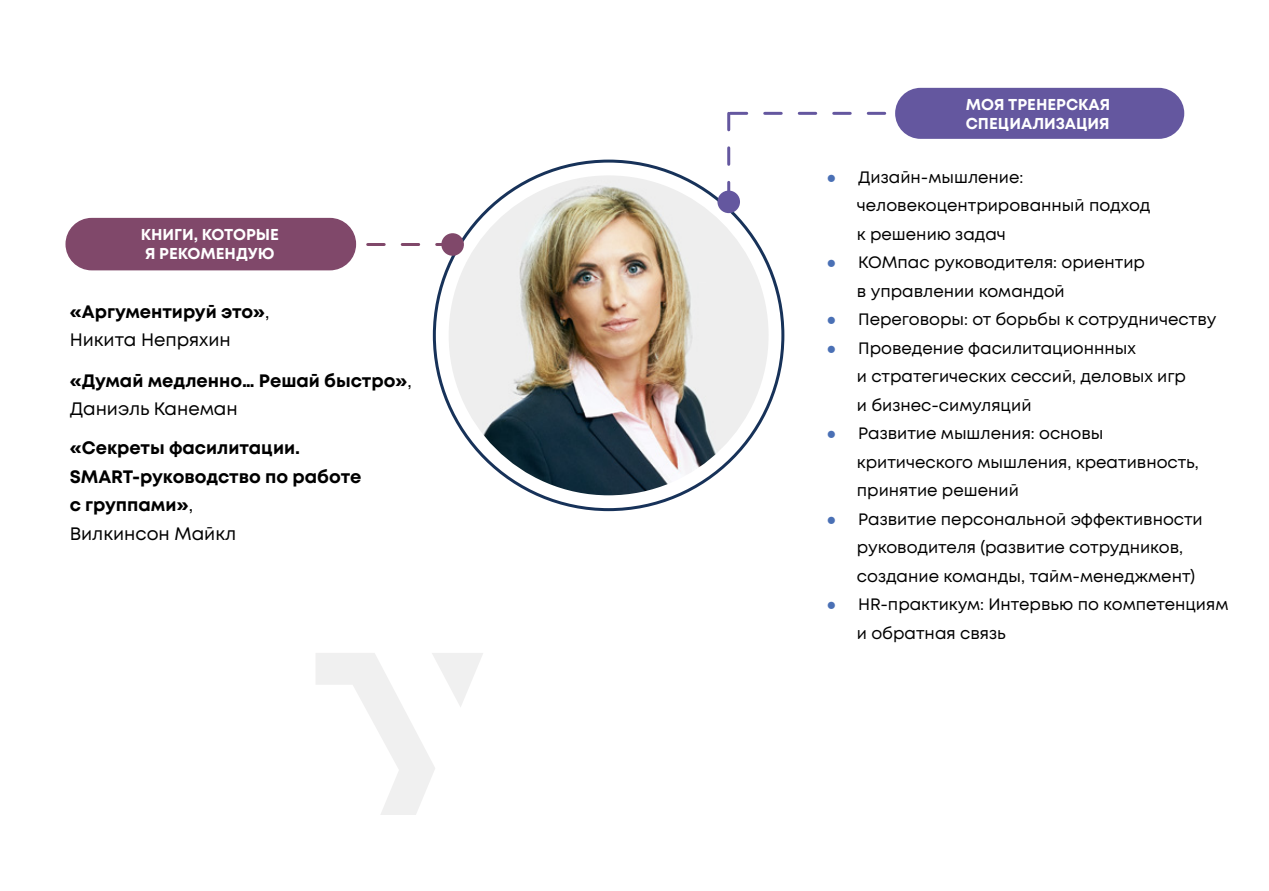
<style>
.page{position:relative;width:1269px;height:891px;background:#fff}
.page>*{position:absolute;margin:0;border:0;box-sizing:border-box;transform-origin:0 0}
.t1{font:700 18px/28.5px "Mont";color:#000}
.t2{font:16.5px/28.5px "Mont";color:#000}
.t3{font:700 15.75px/18.9px "Mont";color:#fff}
.s1{font-weight:400}
.s2{font-family:"Franklin Gothic";color:#4a70b5}
</style>
<div class="page">
<svg style="left:316px;top:653px;width:167px;height:162px"></svg>
<div style="left:717px;top:191px;width:23px;height:22px;background:#64579f;border-radius:50%"></div>
<svg style="left:727px;top:112px;width:185px;height:88px"></svg>
<div style="left:895px;top:88px;width:289px;height:51px;background:#64579f;border-radius:25px"></div>
<div style="left:66px;top:219px;width:289px;height:51px;background:#80486a;border-radius:25px"></div>
<div style="left:65px;top:218px;width:291px;height:52px;border:2px solid #80486a;border-radius:25px"></div>
<svg style="left:353px;top:243px;width:88px;height:3px"></svg>
<div style="left:441px;top:233px;width:23px;height:23px;background:#80486a;border-radius:50%"></div>
<img style="left:449px;top:175px;width:320px;height:320px;border-radius:160px">
<p class="t3" style="left:141px;top:225px;width:140px">КНИГИ, КОТОРЫЕ<br>Я РЕКОМЕНДУЮ</p>
<p class="t1" style="left:70px;top:297px;width:201px">«Аргументируй это»<span class="s1">,<br>Никита Непряхин</span></p>
<p class="t1" style="left:70px;top:366px;width:344px">«Думай медленно… Решай быстро»<span class="s1">,<br>Даниэль Канеман</span></p>
<p class="t1" style="left:70px;top:434px;width:293px">«Секреты фасилитации.<br>SMART-руководство по работе с группами»<span class="s1">,<br>Вилкинсон Майкл</span></p>
<p class="t3" style="left:966px;top:95px;width:146px">МОЯ ТРЕНЕРСКАЯ<br>СПЕЦИАЛИЗАЦИЯ</p>
<p class="t2" style="left:857px;top:163px;width:295px;text-indent:-30px"><span class="s2">●</span> Дизайн-мышление: человекоцентрированный подход к решению задач</p>
<p class="t2" style="left:857px;top:248px;width:290px;text-indent:-30px"><span class="s2">●</span> КОМпас руководителя: ориентир в управлении командой</p>
<p class="t2" style="left:827px;top:305px;width:391px"><span class="s2">●</span> Переговоры: от борьбы к сотрудничеству</p>
<p class="t2" style="left:857px;top:334px;width:331px;text-indent:-30px"><span class="s2">●</span> Проведение фасилитационнных<br>и стратегических сессий, деловых игр и бизнес-симуляций</p>
<p class="t2" style="left:857px;top:419px;width:344px;text-indent:-30px"><span class="s2">●</span> Развитие мышления: основы критического мышления, креативность, принятие решений</p>
<p class="t2" style="left:857px;top:505px;width:347px;text-indent:-30px"><span class="s2">●</span> Развитие персональной эффективности руководителя (развитие сотрудников, создание команды, тайм-менеджмент)</p>
<p class="t2" style="left:857px;top:590px;width:373px;text-indent:-30px"><span class="s2">●</span> HR-практикум: Интервью по компетенциям и обратная связь</p>
</div>
